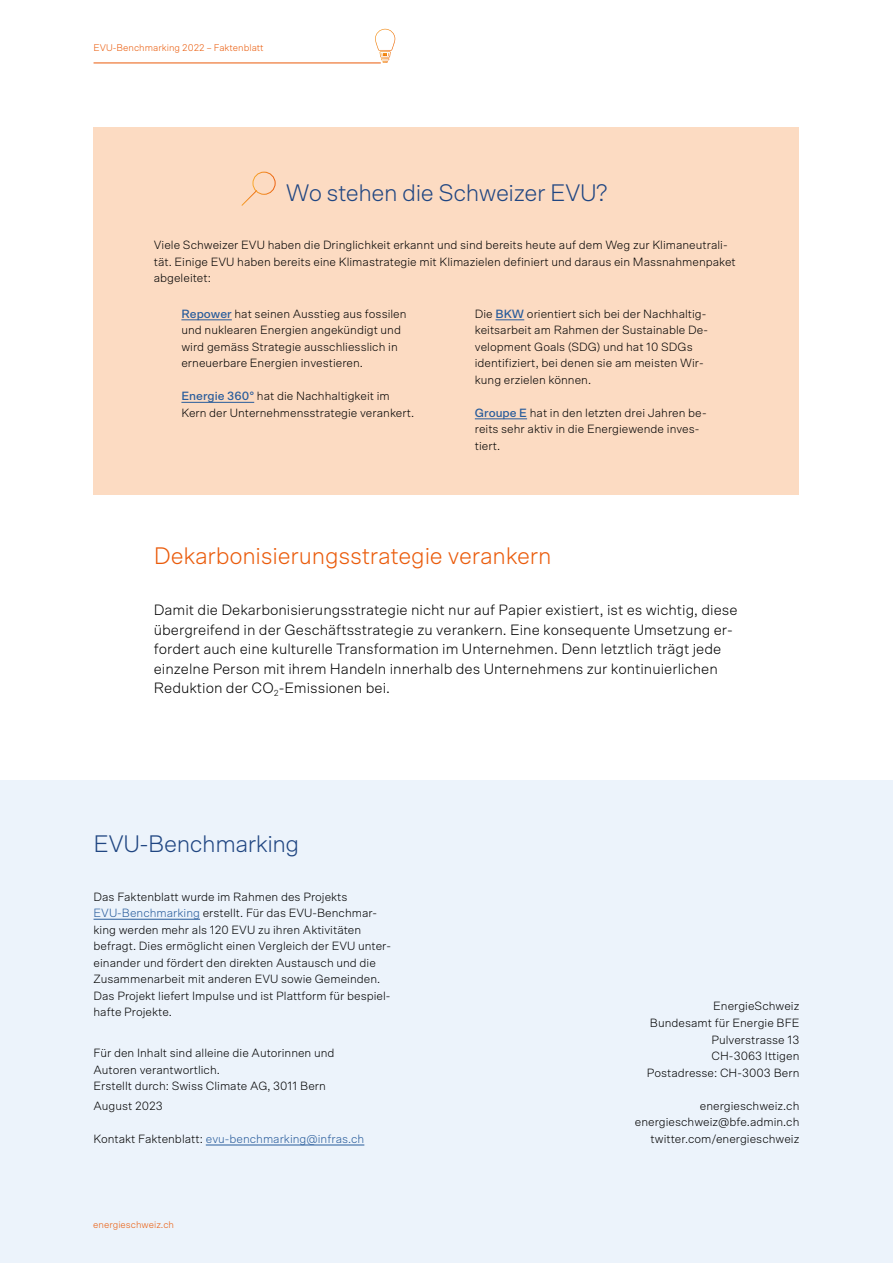
<style>
.page{position:relative;width:893px;height:1263px;background:#fff}
.page>*{position:absolute;margin:0;border:0;box-sizing:border-box;transform-origin:0 0}
.t1{font:300 24px "Scto Grotesk A";letter-spacing:-.02em;color:#204682}
.t2{font:300 24px "Scto Grotesk A";letter-spacing:-.01em;color:#ea5b0b}
.t3{font:300 15px/19.5px "Scto Grotesk A";color:#000}
.t4{font:300 12px/16.5px "Scto Grotesk A";color:#000}
.t5{font:300 12px "Scto Grotesk A";color:#275b9b}
.t6{font:300 9.75px "Scto Grotesk A";color:#ea5b0b}
.s1{font-weight:500;color:#275b9b}
.s2{color:#275b9b}
.s3{color:#000}
</style>
<div class="page">
<svg style="left:375px;top:29px;width:20px;height:34px"></svg>
<hr style="left:94px;top:63px;width:287px;height:1px;background:#ea5b0b">
<div style="left:0;top:780px;width:893px;height:483px;background:#ecf3fb"></div>
<div style="left:94px;top:128px;width:705px;height:367px;background:#fcdbc2"></div>
<svg style="left:241px;top:189px;width:17px;height:17px"></svg>
<div style="left:253px;top:172px;width:22px;height:23px;border:1px solid #fff;border-radius:50%"></div>
<hr style="left:94px;top:919px;width:106px;height:1px;background:#275b9b">
<hr style="left:206px;top:1145px;width:158px;height:1px;background:#275b9b">
<hr style="left:181px;top:320px;width:51px;height:1px;background:#275b9b">
<hr style="left:181px;top:402px;width:73px;height:1px;background:#275b9b">
<svg style="left:496px;top:320px;width:28px;height:1px"></svg>
<hr style="left:475px;top:419px;width:52px;height:1px;background:#275b9b">
<p class="t6" style="left:94px;top:42px;width:172px">EVU-Benchmarking 2022 – Faktenblatt</p>
<h1 class="t1" style="left:286px;top:179px;width:323px">Wo stehen die Schweizer EVU?</h1>
<p class="t4" style="left:154px;top:237px;width:584px">Viele Schweizer EVU haben die Dringlichkeit erkannt und sind bereits heute auf dem Weg zur Klimaneutrali&shy;tät. Einige EVU haben bereits eine Klimastrategie mit Klimazielen definiert und daraus ein Massnahmenpaket abgeleitet:</p>
<p class="t4" style="left:181px;top:305px;width:227px"><span class="s1">Repower</span> hat seinen Ausstieg aus fossilen und nuklearen Energien angekündigt und wird gemäss Strategie ausschliesslich in erneuerbare Energien investieren.</p>
<p class="t4" style="left:181px;top:388px;width:234px"><span class="s1">Energie 360°</span> hat die Nachhaltigkeit im<br>Kern der Unternehmensstrategie verankert.</p>
<p class="t4" style="left:475px;top:305px;width:235px">Die <span class="s1">BKW</span> orientiert sich bei der Nachhaltig&shy;keitsarbeit am Rahmen der Sustainable De&shy;velopment Goals (SDG) und hat 10 SDGs identifiziert, bei denen sie am meisten Wir&shy;kung erzielen können.</p>
<p class="t4" style="left:475px;top:404px;width:233px"><span class="s1">Groupe E</span> hat in den letzten drei Jahren be&shy;reits sehr aktiv in die Energiewende inves&shy;tiert.</p>
<h1 class="t2" style="left:154px;top:542px;width:399px">Dekarbonisierungsstrategie verankern</h1>
<p class="t3" style="left:154px;top:600px;width:585px">Damit die Dekarbonisierungsstrategie nicht nur auf Papier existiert, ist es wichtig, diese übergreifend in der Geschäftsstrategie zu verankern. Eine konsequente Umsetzung er&shy;fordert auch eine kulturelle Transformation im Unternehmen. Denn letztlich trägt jede einzelne Person mit ihrem Handeln innerhalb des Unternehmens zur kontinuierlichen Reduktion der CO<sub>2</sub>-Emissionen bei.</p>
<h1 class="t1" style="left:94px;top:830px;width:207px">EVU-Benchmarking</h1>
<p class="t4" style="left:94px;top:888px;width:299px">Das Faktenblatt wurde im Rahmen des Projekts <span class="s2">EVU-Benchmarking</span> erstellt. Für das EVU-Benchmar&shy;king werden mehr als 120 EVU zu ihren Aktivitäten befragt. Dies ermöglicht einen Vergleich der EVU unter&shy;einander und fördert den direkten Austausch und die Zusammenarbeit mit anderen EVU sowie Gemeinden.<br>Das Projekt liefert Impulse und ist Plattform für bespiel&shy;hafte Projekte.</p>
<p class="t4" style="left:94px;top:1045px;width:243px">Für den Inhalt sind alleine die Autorinnen und<br>Autoren verantwortlich.<br>Erstellt durch: Swiss Climate AG, 3011 Bern</p>
<p class="t4" style="left:94px;top:1097px;width:71px">August 2023</p>
<p class="t5" style="left:94px;top:1132px;width:272px"><span class="s3">Kontakt Faktenblatt:</span> evu-benchmarking@infras.ch</p>
<p class="t6" style="left:93px;top:1218px;width:82px">energieschweiz.ch</p>
<p class="t4" style="left:647px;top:998px;width:154px;text-align:right">EnergieSchweiz<br>Bundesamt für Energie BFE<br>Pulverstrasse 13<br>CH-3063 Ittigen<br>Postadresse: CH-3003 Bern</p>
<p class="t4" style="left:635px;top:1097px;width:166px;text-align:right">energieschweiz.ch energieschweiz@bfe.admin.ch twitter.com/energieschweiz</p>
</div>
